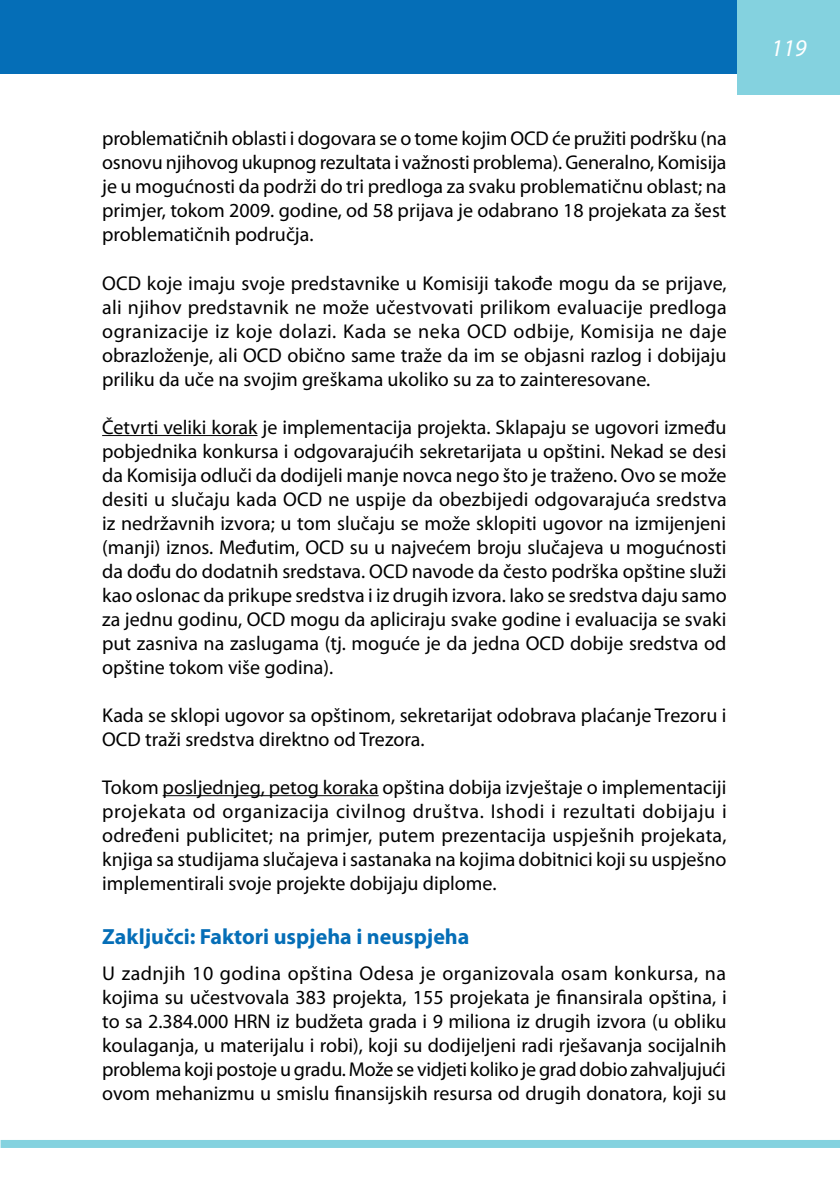
<style>
.page{position:relative;width:840px;height:1191px;background:#fff}
.page>*{position:absolute;margin:0;border:0;box-sizing:border-box;transform-origin:0 0}
.t1{font:italic 24px "Myriad Pro";color:#fff}
.t2{font:700 22px "Myriad Pro";color:#056eb7}
.t3{font:20px/24px "Myriad Pro";color:#000;text-align:justify}
</style>
<div class="page">
<div style="left:1px;top:0;width:737px;height:74px;background:#056eb7"></div>
<div style="left:737px;top:0;width:102px;height:94px;background:#84d2df"></div>
<div style="left:1px;top:1140px;width:838px;height:8px;background:#84d2df"></div>
<hr style="left:102px;top:435px;width:155px;height:1px;background:#000">
<hr style="left:162px;top:795px;width:216px;height:1px;background:#000">
<p class="t3" style="left:102px;top:126px;width:625px">problematičnih oblasti i dogovara se o tome kojim OCD će pružiti podršku (na osnovu njihovog ukupnog rezultata i važnosti problema). Generalno, Komisija je u mogućnosti da podrži do tri predloga za svaku problematičnu oblast; na primjer, tokom 2009. godine, od 58 prijava je odabrano 18 projekata za šest problematičnih područja.</p>
<p class="t3" style="left:102px;top:270px;width:626px">OCD koje imaju svoje predstavnike u Komisiji takođe mogu da se prijave, ali njihov predstavnik ne može učestvovati prilikom evaluacije predloga ogranizacije iz koje dolazi. Kada se neka OCD odbije, Komisija ne daje obrazloženje, ali OCD obično same traže da im se objasni razlog i dobijaju priliku da uče na svojim greškama ukoliko su za to zainteresovane.</p>
<p class="t3" style="left:102px;top:414px;width:626px">Četvrti veliki korak je implementacija projekta. Sklapaju se ugovori između pobjednika konkursa i odgovarajućih sekretarijata u opštini. Nekad se desi da Komisija odluči da dodijeli manje novca nego što je traženo. Ovo se može desiti u slučaju kada OCD ne uspije da obezbijedi odgovarajuća sredstva iz nedržavnih izvora; u tom slučaju se može sklopiti ugovor na izmijenjeni (manji) iznos. Međutim, OCD su u najvećem broju slučajeva u mogućnosti da dođu do dodatnih sredstava. OCD navode da često podrška opštine služi kao oslonac da prikupe sredstva i iz drugih izvora. Iako se sredstva daju samo za jednu godinu, OCD mogu da apliciraju svake godine i evaluacija se svaki put zasniva na zaslugama (tj. moguće je da jedna OCD dobije sredstva od opštine tokom više godina).</p>
<p class="t3" style="left:102px;top:702px;width:625px">Kada se sklopi ugovor sa opštinom, sekretarijat odobrava plaćanje Trezoru i<br>OCD traži sredstva direktno od Trezora.</p>
<p class="t3" style="left:102px;top:774px;width:625px">Tokom posljednjeg, petog koraka opština dobija izvještaje o implementaciji projekata od organizacija civilnog društva. Ishodi i rezultati dobijaju i određeni publicitet; na primjer, putem prezentacija uspješnih projekata, knjiga sa studijama slučajeva i sastanaka na kojima dobitnici koji su uspješno implementirali svoje projekte dobijaju diplome.</p>
<p class="t2" style="left:102px;top:922px;width:368px">Zaključci: Faktori uspjeha i neuspjeha</p>
<p class="t3" style="left:102px;top:960px;width:626px">U zadnjih 10 godina opština Odesa je organizovala osam konkursa, na kojima su učestvovala 383 projekta, 155 projekata je finansirala opština, i to sa 2.384.000 HRN iz budžeta grada i 9 miliona iz drugih izvora (u obliku koulaganja, u materijalu i robi), koji su dodijeljeni radi rješavanja socijalnih problema koji postoje u gradu. Može se vidjeti koliko je grad dobio zahvaljujući ovom mehanizmu u smislu finansijskih resursa od drugih donatora, koji su</p>
<p class="t1" style="left:770px;top:33px;width:37px">119</p>
</div>
